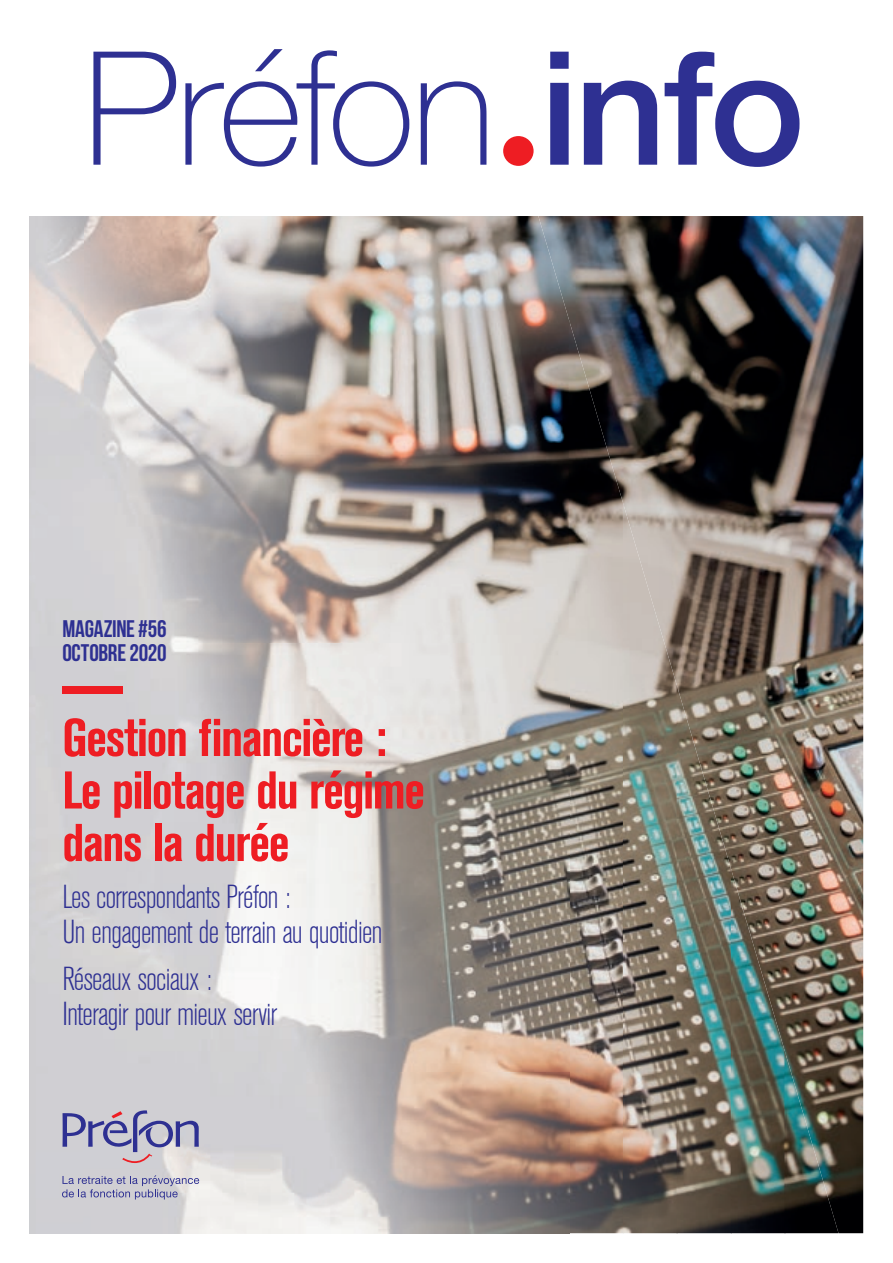
<style>
.page{position:relative;width:893px;height:1263px;background:#fff}
.page>*{position:absolute;margin:0;border:0;box-sizing:border-box;transform-origin:0 0}
.t1{font:700 condensed 52.5px/52.5px "Akzidenz Grotesk BE";letter-spacing:-.025em;color:#ee1d23}
.t2{font:300 condensed 33px/34.5px "Akzidenz Grotesk BE";letter-spacing:-.025em;color:#2e3092}
.t3{font:700 24px/24px "Bebas Neue";letter-spacing:-.01em;color:#2e3092}
</style>
<div class="page">
<img style="left:845px;top:216px;width:18px;height:1017px">
<img style="left:29px;top:216px;width:816px;height:1018px">
<img style="left:30px;top:216px;width:540px;height:1017px">
<img style="left:569px;top:319px;width:55px;height:914px">
<img style="left:623px;top:502px;width:54px;height:731px">
<img style="left:677px;top:684px;width:55px;height:549px">
<img style="left:731px;top:868px;width:54px;height:365px">
<img style="left:784px;top:1050px;width:54px;height:183px">
<svg style="left:63px;top:1110px;width:136px;height:53px;background:#b0adc4"></svg>
<svg style="left:62px;top:1175px;width:137px;height:24px;background:#b7b7ca"></svg>
<svg style="left:93px;top:52px;width:83px;height:113px"></svg>
<svg style="left:185px;top:49px;width:224px;height:118px"></svg>
<svg style="left:421px;top:81px;width:65px;height:84px"></svg>
<svg style="left:550px;top:52px;width:19px;height:113px;background:#4e4fa2"></svg>
<svg style="left:584px;top:81px;width:73px;height:84px"></svg>
<svg style="left:665px;top:52px;width:134px;height:115px"></svg>
<div style="left:503px;top:136px;width:31px;height:30px;background:#ee1d23;border-radius:50%"></div>
<div style="left:62px;top:686px;width:60px;height:8px;background:#ee1d23"></div>
<p class="t3" style="left:62px;top:616px;width:106px">MAGAZINE #56<br>OCTOBRE 2020</p>
<h1 class="t1" style="left:62px;top:712px;width:364px">Gestion financière :<br>Le pilotage du régime dans la durée</h1>
<p class="t2" style="left:62px;top:881px;width:322px">Les correspondants Préfon :<br>Un engagement de terrain au quotidien</p>
<p class="t2" style="left:62px;top:962px;width:217px">Réseaux sociaux :<br>Interagir pour mieux servir</p>
</div>
